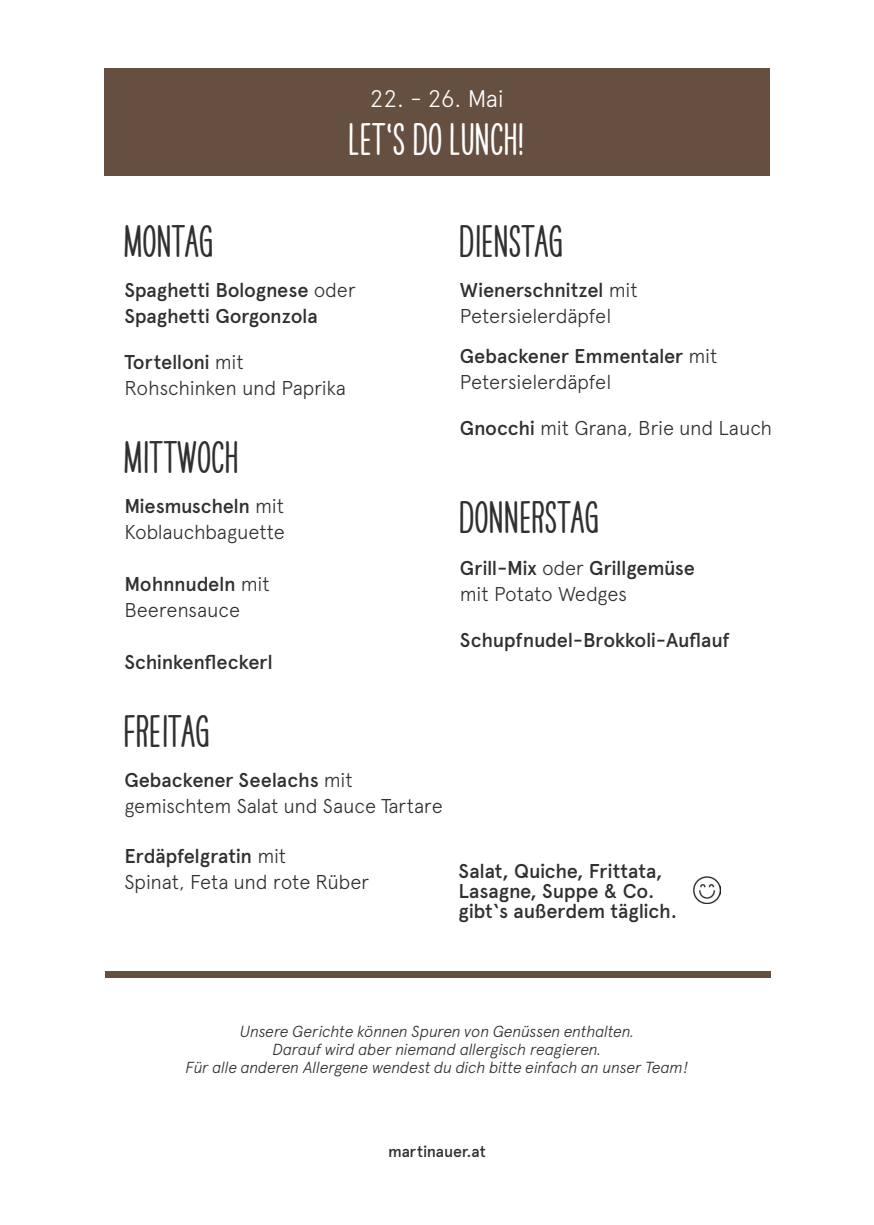
<style>
.page{position:relative;width:874px;height:1225px;background:#fff}
.page>*{position:absolute;margin:0;border:0;box-sizing:border-box;transform-origin:0 0}
.t1{font:700 40px "HAVEANICEDAY Tall";color:#312f30;scale:1.1 1}
.t2{font:700 40px "HAVEANICEDAY Tall";color:#fff;scale:1.1 1}
.t3{font:300 24px "Apercu Pro";letter-spacing:-.025em;color:#fff}
.t4{font:500 20px/20px "Apercu Pro";letter-spacing:-.015em;color:#312f30}
.t5{font:300 20px "Apercu Pro";letter-spacing:-.015em;color:#312f30}
.t6{font:italic 300 16px "Apercu Pro";letter-spacing:-.02em;color:#312f30}
.t7{font:500 16px "Apercu Pro";letter-spacing:-.015em;color:#312f30}
.s1{font-weight:300}
.s2{font-weight:500}
</style>
<div class="page">
<div style="left:105px;top:971px;width:665px;height:6px;background:#654f40"></div>
<div style="left:104px;top:68px;width:665px;height:108px;background:#654f40"></div>
<img style="left:693px;top:876px;width:27px;height:28px">
<p class="t3" style="left:369px;top:81px;width:136px">22. - 26. Mai</p>
<p class="t2" style="left:349px;top:116px;width:161px">LET‘S DO LUNCH!</p>
<p class="t1" style="left:124px;top:217px;width:84px">MONTAG</p>
<p class="t4" style="left:124px;top:278px;width:233px">Spaghetti Bolognese <span class="s1">oder</span></p>
<p class="t4" style="left:124px;top:304px;width:195px">Spaghetti Gorgonzola</p>
<p class="t4" style="left:124px;top:350px;width:121px">Tortelloni <span class="s1">mit</span></p>
<p class="t5" style="left:124px;top:373px;width:223px">Rohschinken und Paprika</p>
<p class="t1" style="left:124px;top:433px;width:107px">MITTWOCH</p>
<p class="t4" style="left:124px;top:494px;width:161px">Miesmuscheln <span class="s1">mit</span></p>
<p class="t5" style="left:124px;top:517px;width:162px">Koblauchbaguette</p>
<p class="t4" style="left:124px;top:572px;width:147px">Mohnnudeln <span class="s1">mit</span></p>
<p class="t5" style="left:124px;top:595px;width:117px">Beerensauce</p>
<p class="t4" style="left:124px;top:650px;width:150px">Schinkenfleckerl</p>
<p class="t1" style="left:459px;top:217px;width:96px">DIENSTAG</p>
<p class="t4" style="left:459px;top:278px;width:179px">Wienerschnitzel <span class="s1">mit</span></p>
<p class="t5" style="left:459px;top:301px;width:153px">Petersielerdäpfel</p>
<p class="t4" style="left:459px;top:344px;width:259px">Gebackener Emmentaler <span class="s1">mit</span></p>
<p class="t5" style="left:459px;top:367px;width:153px">Petersielerdäpfel</p>
<p class="t5" style="left:459px;top:413px;width:314px"><span class="s2">Gnocchi</span> mit Grana, Brie und Lauch</p>
<p class="t1" style="left:459px;top:493px;width:129px">DONNERSTAG</p>
<p class="t4" style="left:459px;top:556px;width:236px">Grill-Mix <span class="s1">oder</span> Grillgemüse</p>
<p class="t5" style="left:459px;top:579px;width:169px">mit Potato Wedges</p>
<p class="t4" style="left:459px;top:628px;width:271px">Schupfnudel-Brokkoli-Auflauf</p>
<p class="t1" style="left:124px;top:707px;width:80px">FREITAG</p>
<p class="t4" style="left:124px;top:768px;width:230px">Gebackener Seelachs <span class="s1">mit</span></p>
<p class="t5" style="left:124px;top:791px;width:320px">gemischtem Salat und Sauce Tartare</p>
<p class="t4" style="left:124px;top:844px;width:163px">Erdäpfelgratin <span class="s1">mit</span></p>
<p class="t5" style="left:124px;top:867px;width:246px">Spinat, Feta und rote Rüber</p>
<p class="t4" style="left:458px;top:859px;width:205px">Salat, Quiche, Frittata,<br>Lasagne, Suppe &amp; Co.</p>
<p class="t4" style="left:458px;top:899px;width:220px">gibt‘s außerdem täglich.</p>
<p class="t6" style="left:240px;top:1019px;width:396px">Unsere Gerichte können Spuren von Genüssen enthalten.</p>
<p class="t6" style="left:272px;top:1037px;width:330px">Darauf wird aber niemand allergisch reagieren.</p>
<p class="t6" style="left:185px;top:1055px;width:504px">Für alle anderen Allergene wendest du dich bitte einfach an unser Team!</p>
<p class="t7" style="left:388px;top:1139px;width:99px">martinauer.at</p>
</div>
